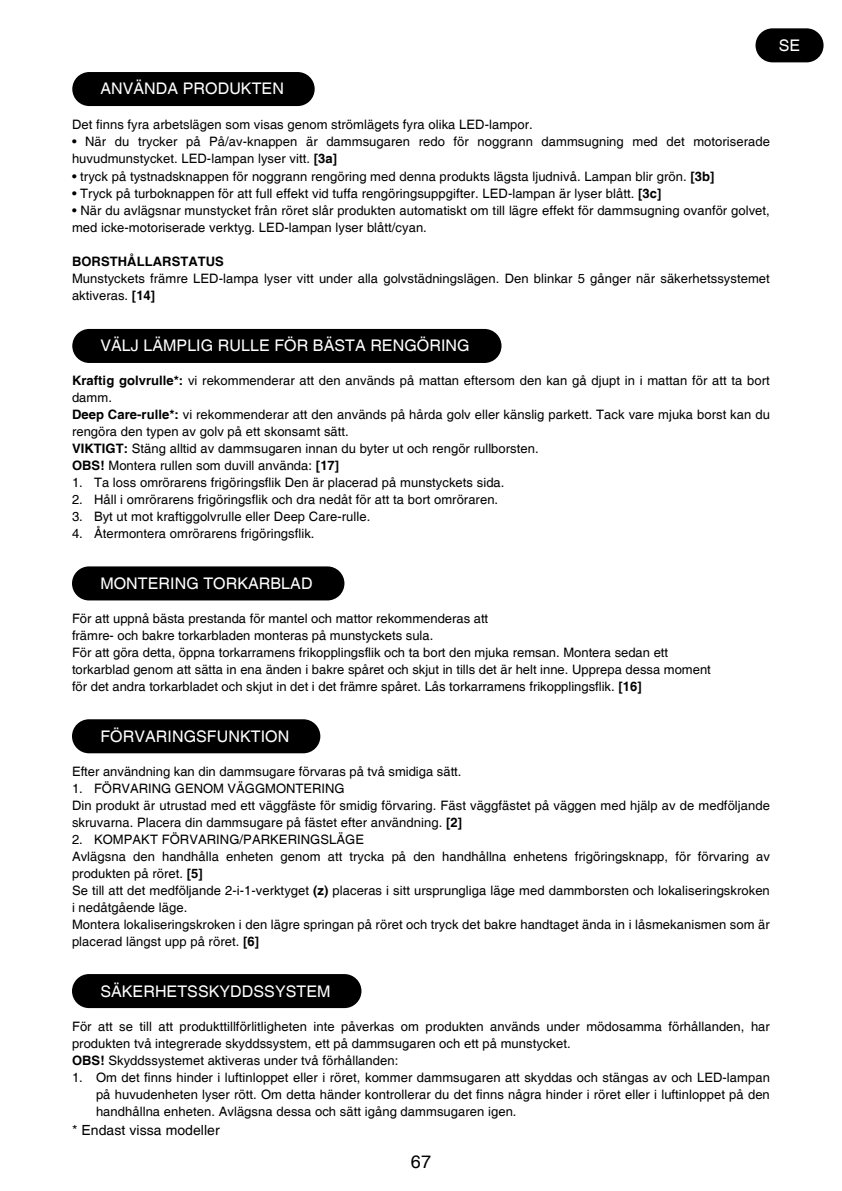
<style>
.page{position:relative;width:842px;height:1191px;background:#fff}
.page>*{position:absolute;margin:0;border:0;box-sizing:border-box;transform-origin:0 0}
.t1{font:18px "Helvetica";color:#000}
.t2{font:16px "Helvetica";letter-spacing:.005em;color:#fff}
.t3{font:14px "Helvetica";letter-spacing:.005em;color:#000}
.t4{font:13px/17px "Helvetica";letter-spacing:.005em;color:#000}
.t5{font:700 13px "Helvetica";letter-spacing:.005em;color:#000}
.s1{font-weight:700}
</style>
<div class="page">
<div style="left:72px;top:974px;width:289px;height:34px;background:#000;border-radius:17px"></div>
<div style="left:72px;top:72px;width:243px;height:34px;background:#000;border-radius:17px"></div>
<div style="left:72px;top:329px;width:429px;height:34px;background:#000;border-radius:17px"></div>
<div style="left:72px;top:566px;width:272px;height:34px;background:#000;border-radius:17px"></div>
<div style="left:72px;top:719px;width:248px;height:34px;background:#000;border-radius:17px"></div>
<div style="left:756px;top:29px;width:66px;height:32px;background:#000;border-radius:16px"></div>
<div style="left:755px;top:28px;width:68px;height:34px;border:2px solid #000;border-radius:16px"></div>
<p class="t2" style="left:779px;top:36px;width:23px">SE</p>
<p class="t2" style="left:100px;top:80px;width:185px">ANVÄNDA PRODUKTEN</p>
<p class="t4" style="left:72px;top:117px;width:462px">Det finns fyra arbetslägen som visas genom strömlägets fyra olika LED-lampor.</p>
<p class="t4" style="left:72px;top:134px;width:699px">• När du trycker på På/av-knappen är dammsugaren redo för noggrann dammsugning med det motoriserade huvudmunstycket. LED-lampan lyser vitt. <span class="s1">[3a]</span></p>
<p class="t4" style="left:72px;top:168px;width:644px">• tryck på tystnadsknappen för noggrann rengöring med denna produkts lägsta ljudnivå. Lampan blir grön. <span class="s1">[3b]</span></p>
<p class="t4" style="left:72px;top:185px;width:591px">• Tryck på turboknappen för att full effekt vid tuffa rengöringsuppgifter. LED-lampan är lyser blått. <span class="s1">[3c]</span></p>
<p class="t4" style="left:72px;top:202px;width:699px">• När du avlägsnar munstycket från röret slår produkten automatiskt om till lägre effekt för dammsugning ovanför golvet, med icke-motoriserade verktyg. LED-lampan lyser blått/cyan.</p>
<p class="t5" style="left:72px;top:253px;width:153px">BORSTHÅLLARSTATUS</p>
<p class="t4" style="left:72px;top:270px;width:699px">Munstyckets främre LED-lampa lyser vitt under alla golvstädningslägen. Den blinkar 5 gånger när säkerhetssystemet aktiveras. <span class="s1">[14]</span></p>
<p class="t2" style="left:100px;top:336px;width:371px">VÄLJ LÄMPLIG RULLE FÖR BÄSTA RENGÖRING</p>
<p class="t4" style="left:72px;top:372px;width:699px"><span class="s1">Kraftig golvrulle*:</span> vi rekommenderar att den används på mattan eftersom den kan gå djupt in i mattan för att ta bort damm.<br><span class="s1">Deep Care-rulle*:</span> vi rekommenderar att den används på hårda golv eller känslig parkett. Tack vare mjuka borst kan du rengöra den typen av golv på ett skonsamt sätt.<br><span class="s1">VIKTIGT:</span> Stäng alltid av dammsugaren innan du byter ut och rengör rullborsten.<br><span class="s1">OBS!</span> Montera rullen som duvill använda: <span class="s1">[17]</span></p>
<p class="t4" style="left:72px;top:474px;width:434px">1. Ta loss omrörarens frigöringsflik Den är placerad på munstyckets sida.</p>
<p class="t4" style="left:72px;top:491px;width:428px">2. Håll i omrörarens frigöringsflik och dra nedåt för att ta bort omröraren.</p>
<p class="t4" style="left:72px;top:508px;width:300px">3. Byt ut mot kraftiggolvrulle eller Deep Care-rulle.</p>
<p class="t4" style="left:72px;top:525px;width:244px">4. Återmontera omrörarens frigöringsflik.</p>
<p class="t2" style="left:100px;top:574px;width:214px">MONTERING TORKARBLAD</p>
<p class="t4" style="left:72px;top:610px;width:640px">För att uppnå bästa prestanda för mantel och mattor rekommenderas att<br>främre- och bakre torkarbladen monteras på munstyckets sula.<br>För att göra detta, öppna torkarramens frikopplingsflik och ta bort den mjuka remsan. Montera sedan ett torkarblad genom att sätta in ena änden i bakre spåret och skjut in tills det är helt inne. Upprepa dessa moment för det andra torkarbladet och skjut in det i det främre spåret. Lås torkarramens frikopplingsflik. <span class="s1">[16]</span></p>
<p class="t2" style="left:100px;top:727px;width:190px">FÖRVARINGSFUNKTION</p>
<p class="t4" style="left:72px;top:763px;width:391px">Efter användning kan din dammsugare förvaras på två smidiga sätt.</p>
<p class="t4" style="left:72px;top:780px;width:699px">1. FÖRVARING GENOM VÄGGMONTERING<br>Din produkt är utrustad med ett väggfäste för smidig förvaring. Fäst väggfästet på väggen med hjälp av de medföljande skruvarna. Placera din dammsugare på fästet efter användning. <span class="s1">[2]</span></p>
<p class="t4" style="left:72px;top:831px;width:699px">2. KOMPAKT FÖRVARING/PARKERINGSLÄGE<br>Avlägsna den handhålla enheten genom att trycka på den handhållna enhetens frigöringsknapp, för förvaring av produkten på röret. <span class="s1">[5]<br></span>Se till att det medföljande 2-i-1-verktyget <span class="s1">(z)</span> placeras i sitt ursprungliga läge med dammborsten och lokaliseringskroken i nedåtgående läge.<br>Montera lokaliseringskroken i den lägre springan på röret och tryck det bakre handtaget ända in i låsmekanismen som är placerad längst upp på röret. <span class="s1">[6]</span></p>
<p class="t2" style="left:100px;top:982px;width:232px">SÄKERHETSSKYDDSSYSTEM</p>
<p class="t4" style="left:72px;top:1018px;width:699px">För att se till att produkttillförlitligheten inte påverkas om produkten används under mödosamma förhållanden, har produkten två integrerade skyddssystem, ett på dammsugaren och ett på munstycket.<br><span class="s1">OBS!</span> Skyddssystemet aktiveras under två förhållanden:</p>
<p class="t4" style="left:96px;top:1069px;width:675px;text-align:justify;text-indent:-24px">1. Om det finns hinder i luftinloppet eller i röret, kommer dammsugaren att skyddas och stängas av och LED-lampan på huvudenheten lyser rött. Om detta händer kontrollerar du det finns några hinder i röret eller i luftinloppet på den handhållna enheten. Avlägsna dessa och sätt igång dammsugaren igen.</p>
<p class="t3" style="left:72px;top:1121px;width:149px">* Endast vissa modeller</p>
<h1 class="t1" style="left:411px;top:1151px;width:22px">67</h1>
</div>
